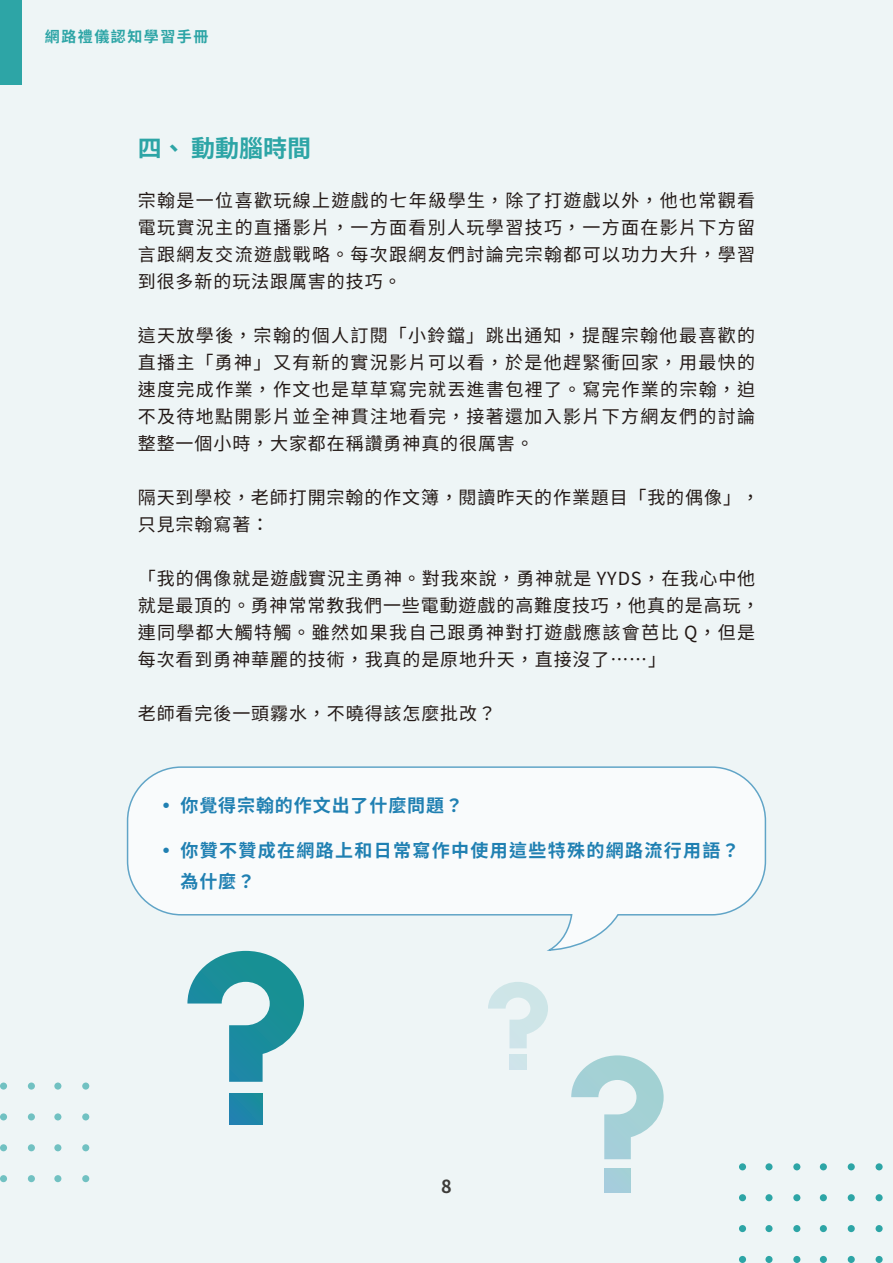
<style>
.page{position:relative;width:893px;height:1263px;background:#eef5f6}
.page>*{position:absolute;margin:0;border:0;box-sizing:border-box;transform-origin:0 0}
.標題段落{font:700 24px "Noto Sans TC";color:#2da5a6}
.t1{font:18px/27px "Noto Sans TC";letter-spacing:.05em;color:#231916;text-align:justify}
.t2{font:700 18px/30.8px "Noto Sans TC";letter-spacing:.075em;color:#2080b2}
.t3{font:700 18px "Noto Sans TC";letter-spacing:.05em;color:#2080b2}
.t4{font:700 18px "Noto Sans TC";color:#3d3c39}
.t5{font:700 15px "Noto Sans TC";letter-spacing:.1em;color:#2da5a6}
.s1{font-weight:400;font-size:25.5px}
</style>
<div class="page">
<div style="left:0;top:0;width:21px;height:85px;background:#2da5a6"></div>
<div style="left:820px;top:1163px;width:7px;height:7px;background:#2da5a6;border-radius:50%"></div>
<div style="left:848px;top:1163px;width:7px;height:7px;background:#2da5a6;border-radius:50%"></div>
<div style="left:875px;top:1163px;width:8px;height:7px;background:#2da5a6;border-radius:50%"></div>
<div style="left:820px;top:1194px;width:7px;height:7px;background:#2da5a6;border-radius:50%"></div>
<div style="left:848px;top:1194px;width:7px;height:7px;background:#2da5a6;border-radius:50%"></div>
<div style="left:875px;top:1194px;width:8px;height:7px;background:#2da5a6;border-radius:50%"></div>
<div style="left:765px;top:1163px;width:7px;height:7px;background:#2da5a6;border-radius:50%"></div>
<div style="left:739px;top:1163px;width:7px;height:7px;background:#2da5a6;border-radius:50%"></div>
<div style="left:793px;top:1163px;width:7px;height:7px;background:#2da5a6;border-radius:50%"></div>
<div style="left:765px;top:1194px;width:7px;height:7px;background:#2da5a6;border-radius:50%"></div>
<div style="left:739px;top:1194px;width:7px;height:7px;background:#2da5a6;border-radius:50%"></div>
<div style="left:793px;top:1194px;width:7px;height:7px;background:#2da5a6;border-radius:50%"></div>
<div style="left:820px;top:1225px;width:7px;height:7px;background:#2da5a6;border-radius:50%"></div>
<div style="left:848px;top:1225px;width:7px;height:7px;background:#2da5a6;border-radius:50%"></div>
<div style="left:875px;top:1225px;width:8px;height:7px;background:#2da5a6;border-radius:50%"></div>
<div style="left:820px;top:1256px;width:7px;height:7px;background:#2da5a6;border-radius:50%"></div>
<div style="left:848px;top:1256px;width:7px;height:7px;background:#2da5a6;border-radius:50%"></div>
<div style="left:875px;top:1256px;width:8px;height:7px;background:#2da5a6;border-radius:50%"></div>
<div style="left:765px;top:1225px;width:7px;height:7px;background:#2da5a6;border-radius:50%"></div>
<div style="left:739px;top:1225px;width:7px;height:7px;background:#2da5a6;border-radius:50%"></div>
<div style="left:793px;top:1225px;width:7px;height:7px;background:#2da5a6;border-radius:50%"></div>
<div style="left:765px;top:1256px;width:7px;height:7px;background:#2da5a6;border-radius:50%"></div>
<div style="left:739px;top:1256px;width:7px;height:7px;background:#2da5a6;border-radius:50%"></div>
<div style="left:793px;top:1256px;width:7px;height:7px;background:#2da5a6;border-radius:50%"></div>
<svg style="left:126px;top:766px;width:641px;height:185px"></svg>
<div style="left:28px;top:1175px;width:7px;height:7px;background:#71c1c2;border-radius:50%"></div>
<div style="left:0;top:1175px;width:7px;height:7px;background:#71c1c2;border-radius:50%"></div>
<div style="left:28px;top:1144px;width:7px;height:7px;background:#71c1c2;border-radius:50%"></div>
<div style="left:0;top:1144px;width:7px;height:7px;background:#71c1c2;border-radius:50%"></div>
<div style="left:82px;top:1175px;width:7px;height:7px;background:#71c1c2;border-radius:50%"></div>
<div style="left:54px;top:1175px;width:7px;height:7px;background:#71c1c2;border-radius:50%"></div>
<div style="left:82px;top:1144px;width:7px;height:7px;background:#71c1c2;border-radius:50%"></div>
<div style="left:54px;top:1144px;width:7px;height:7px;background:#71c1c2;border-radius:50%"></div>
<div style="left:28px;top:1113px;width:7px;height:7px;background:#71c1c2;border-radius:50%"></div>
<div style="left:0;top:1113px;width:7px;height:7px;background:#71c1c2;border-radius:50%"></div>
<svg style="left:28px;top:1082px;width:7px;height:7px"></svg>
<svg style="left:0;top:1082px;width:7px;height:7px"></svg>
<div style="left:82px;top:1113px;width:7px;height:7px;background:#71c1c2;border-radius:50%"></div>
<div style="left:54px;top:1113px;width:7px;height:7px;background:#71c1c2;border-radius:50%"></div>
<div style="left:82px;top:1082px;width:7px;height:7px;background:#71c1c2;border-radius:50%"></div>
<div style="left:54px;top:1082px;width:7px;height:7px;background:#71c1c2;border-radius:50%"></div>
<svg style="left:187px;top:951px;width:117px;height:131px"></svg>
<div style="left:229px;top:1094px;width:34px;height:30px;background:#1d86a8"></div>
<svg style="left:571px;top:1055px;width:93px;height:104px"></svg>
<div style="left:604px;top:1169px;width:27px;height:24px;background:#a5ceda"></div>
<svg style="left:488px;top:982px;width:60px;height:66px"></svg>
<div style="left:509px;top:1054px;width:18px;height:16px;background:#cee4ea"></div>
<p class="t5" style="left:45px;top:28px;width:165px">網路禮儀認知學習手冊</p>
<p class="標題段落" style="left:138px;top:135px;width:175px">四、 動動腦時間</p>
<p class="t1" style="left:138px;top:188px;width:619px">宗翰是一位喜歡玩線上遊戲的七年級學生，除了打遊戲以外，他也常觀看電玩實況主的直播影片，一方面看別人玩學習技巧，一方面在影片下方留言跟網友交流遊戲戰略。每次跟網友們討論完宗翰都可以功力大升，學習到很多新的玩法跟厲害的技巧。</p>
<p class="t1" style="left:138px;top:323px;width:619px">這天放學後，宗翰的個人訂閱「小鈴鐺」跳出通知，提醒宗翰他最喜歡的直播主「勇神」又有新的實況影片可以看，於是他趕緊衝回家，用最快的速度完成作業，作文也是草草寫完就丟進書包裡了。寫完作業的宗翰，迫不及待地點開影片並全神貫注地看完，接著還加入影片下方網友們的討論整整一個小時，大家都在稱讚勇神真的很厲害。</p>
<p class="t1" style="left:138px;top:485px;width:623px">隔天到學校，老師打開宗翰的作文簿，閱讀昨天的作業題目「我的偶像」，只見宗翰寫著：</p>
<p class="t1" style="left:138px;top:566px;width:623px;text-align:left">「我的偶像就是遊戲實況主勇神。對我來說，勇神就是 YYDS，在我心中他就是最頂的。勇神常常教我們一些電動遊戲的高難度技巧，他真的是高玩，連同學都大觸特觸。雖然如果我自己跟勇神對打遊戲應該會芭比 Q，但是每次看到勇神華麗的技術，我真的是原地升天，直接沒了……」</p>
<p class="t1" style="left:138px;top:701px;width:360px">老師看完後一頭霧水，不曉得該怎麼批改？</p>
<p class="t3" style="left:153px;top:795px;width:311px"><span class="s1">•</span>你覺得宗翰的作文出了什麼問題？</p>
<p class="t2" style="left:180px;top:835px;width:560px;text-indent:-27px"><span class="s1">•</span>你贊不贊成在網路上和日常寫作中使用這些特殊的網路流行用語？為什麼？</p>
<p class="t4" style="left:441px;top:1176px;width:12px">8</p>
</div>
